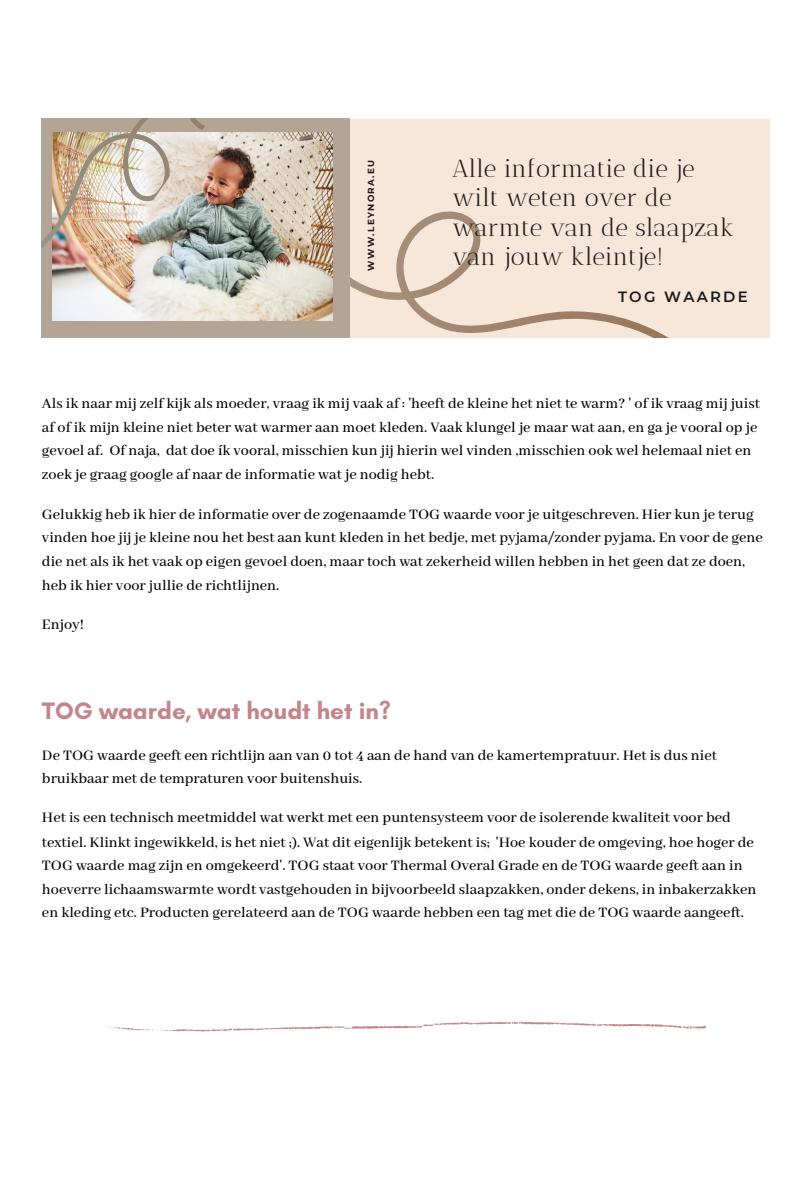
<style>
.page{position:relative;width:810px;height:1181px;background:#fff}
.page>*{position:absolute;margin:0;border:0;box-sizing:border-box;transform-origin:0 0}
.t1{font:24.75px/29.4px "Antic Didone";color:#1c191a}
.t2{font:700 24.3px "Glacial Indifference";color:#c2858c}
.t3{font:500 16.2px/23.5px "Abhaya Libre";color:#000}
.t4{font:600 14.85px "Montserrat";letter-spacing:.15em;color:#1c191a}
.t5{font:700 8.85px "Montserrat";letter-spacing:.15em;color:#1c191a}
</style>
<div class="page">
<div style="left:42px;top:119px;width:727px;height:218px;background:#f6e7d8"></div>
<svg style="left:350px;top:211px;width:317px;height:126px"></svg>
<div style="left:42px;top:119px;width:308px;height:218px;background:#b4a495"></div>
<img style="left:52px;top:133px;width:281px;height:187px">
<img style="left:42px;top:119px;width:226px;height:196px">
<svg style="left:108px;top:1021px;width:598px;height:10px"></svg>
<p class="t5" style="left:366px;top:270px;width:112px;rotate:-90deg">WWW.LEYNORA.EU</p>
<p class="t1" style="left:452px;top:153px;width:284px">Alle informatie die je wilt weten over de warmte van de slaapzak van jouw kleintje!</p>
<p class="t4" style="left:618px;top:287px;width:131px">TOG WAARDE</p>
<p class="t3" style="left:42px;top:392px;width:720px">Als ik naar mij zelf kijk als moeder, vraag ik mij vaak af : 'heeft de kleine het niet te warm? ' of ik vraag mij juist af of ik mijn kleine niet beter wat warmer aan moet kleden. Vaak klungel je maar wat aan, en ga je vooral op je gevoel af. Of naja, dat doe ík vooral, misschien kun jij hierin wel vinden ,misschien ook wel helemaal niet en zoek je graag google af naar de informatie wat je nodig hebt.</p>
<p class="t3" style="left:42px;top:503px;width:722px">Gelukkig heb ik hier de informatie over de zogenaamde TOG waarde voor je uitgeschreven. Hier kun je terug vinden hoe jij je kleine nou het best aan kunt kleden in het bedje, met pyjama/zonder pyjama. En voor de gene die net als ik het vaak op eigen gevoel doen, maar toch wat zekerheid willen hebben in het geen dat ze doen, heb ik hier voor jullie de richtlijnen.</p>
<p class="t3" style="left:42px;top:613px;width:44px">Enjoy!</p>
<p class="t2" style="left:42px;top:696px;width:350px">TOG waarde, wat houdt het in?</p>
<p class="t3" style="left:42px;top:744px;width:676px">De TOG waarde geeft een richtlijn aan van 0 tot 4 aan de hand van de kamertempratuur. Het is dus niet bruikbaar met de tempraturen voor buitenshuis.</p>
<p class="t3" style="left:42px;top:806px;width:716px">Het is een technisch meetmiddel wat werkt met een puntensysteem voor de isolerende kwaliteit voor bed textiel. Klinkt ingewikkeld, is het niet ;). Wat dit eigenlijk betekent is; 'Hoe kouder de omgeving, hoe hoger de TOG waarde mag zijn en omgekeerd'. TOG staat voor Thermal Overal Grade en de TOG waarde geeft aan in hoeverre lichaamswarmte wordt vastgehouden in bijvoorbeeld slaapzakken, onder dekens, in inbakerzakken en kleding etc. Producten gerelateerd aan de TOG waarde hebben een tag met die de TOG waarde aangeeft.</p>
</div>
